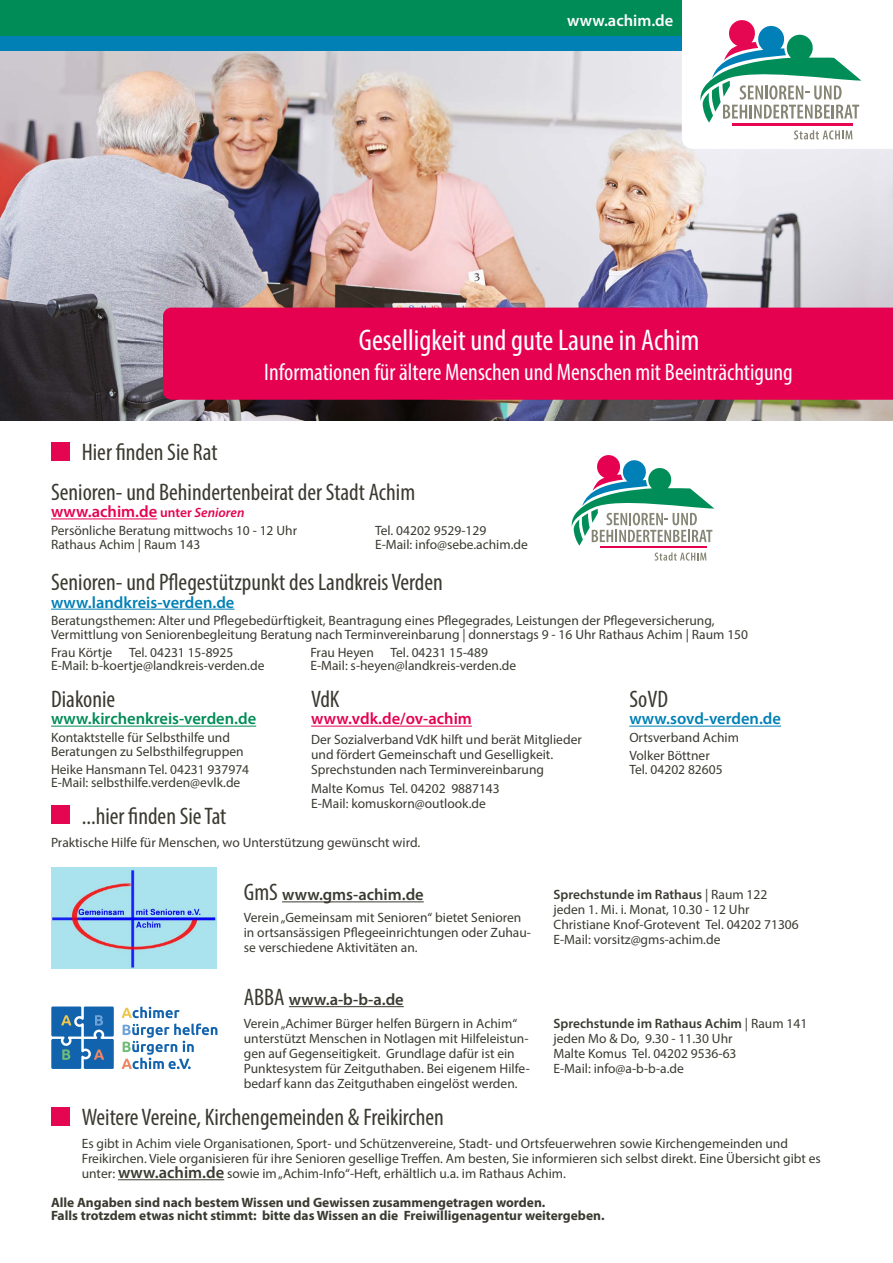
<style>
.page{position:relative;width:893px;height:1263px;background:#fff}
.page>*{position:absolute;margin:0;border:0;box-sizing:border-box;transform-origin:0 0}
.t1{font:condensed 30px "Myriad Pro";color:#fff}
.t2{font:condensed 24px "Myriad Pro";color:#3b3a31}
.t3{font:condensed 24px "Myriad Pro";color:#fff}
.t4{font:600 16.5px "Myriad Pro";color:#e50050}
.t5{font:600 16.5px "Myriad Pro";color:#0080b5}
.t6{font:600 16.5px "Myriad Pro";color:#3b3a31}
.t7{font:600 16.5px "Myriad Pro";color:#008c57}
.t8{font:600 16.5px "Myriad Pro";color:#fff}
.t9{font:13.5px/15px "Myriad Pro";color:#3b3a31}
.t10{font:700 13.5px/13.5px "Myriad Pro";color:#3b3a31}
.s1{font-size:13.5px}
.s2{font-style:italic;font-size:13.5px}
.s3{font-weight:400;font-stretch:condensed;font-size:24px}
.s4{font-weight:600}
.s5{font-weight:600;font-size:16.5px}
</style>
<div class="page">
<img style="left:0;top:51px;width:893px;height:370px">
<svg style="left:682px;top:20px;width:211px;height:129px"></svg>
<hr style="left:732px;top:123px;width:120px;height:2px;background:#e50751">
<div style="left:0;top:35px;width:682px;height:16px;background:#0080b5"></div>
<div style="left:0;top:0;width:682px;height:35px;background:#008c57"></div>
<svg style="left:571px;top:455px;width:143px;height:91px"></svg>
<svg style="left:655px;top:552px;width:51px;height:9px"></svg>
<hr style="left:600px;top:546px;width:106px;height:2px;background:#e50050">
<hr style="left:51px;top:518px;width:106px;height:1px;background:#e50050">
<div style="left:51px;top:442px;width:18px;height:18px;background:#e50652"></div>
<div style="left:51px;top:1107px;width:18px;height:18px;background:#e50652"></div>
<hr style="left:118px;top:1179px;width:106px;height:1px;background:#3b3a31">
<div style="left:163px;top:308px;width:730px;height:92px;background:#e50050"></div>
<hr style="left:51px;top:726px;width:205px;height:1px;background:#008c57">
<hr style="left:629px;top:726px;width:152px;height:1px;background:#0080b5">
<hr style="left:311px;top:726px;width:161px;height:1px;background:#e50050">
<hr style="left:51px;top:609px;width:183px;height:1px;background:#0080b5">
<div style="left:51px;top:806px;width:18px;height:18px;background:#e50652"></div>
<img style="left:51px;top:867px;width:166px;height:101px">
<hr style="left:282px;top:901px;width:142px;height:1px;background:#3b3a31">
<svg style="left:122px;top:1006px;width:95px;height:63px"></svg>
<svg style="left:51px;top:1006px;width:63px;height:63px;background:#387ab5"></svg>
<hr style="left:289px;top:1006px;width:115px;height:1px;background:#3b3a31">
<p class="t8" style="left:567px;top:10px;width:108px">www.achim.de</p>
<h2 class="t2" style="left:82px;top:438px;width:137px">Hier finden Sie Rat</h2>
<h1 class="t1" style="left:359px;top:322px;width:342px">Geselligkeit und gute Laune in Achim</h1>
<h2 class="t3" style="left:264px;top:357px;width:530px">Informationen für ältere Menschen und Menschen mit Beeinträchtigung</h2>
<h2 class="t2" style="left:51px;top:477px;width:366px">Senioren- und Behindertenbeirat der Stadt Achim</h2>
<p class="t4" style="left:51px;top:501px;width:195px">www.achim.de <span class="s1">unter</span> <span class="s2">Senioren</span></p>
<p class="t9" style="left:51px;top:523px;width:248px">Persönliche Beratung mittwochs 10 - 12 Uhr</p>
<p class="t9" style="left:375px;top:523px;width:113px">Tel. 04202 9529-129</p>
<p class="t9" style="left:51px;top:536px;width:151px">Rathaus Achim | Raum 143</p>
<p class="t9" style="left:375px;top:536px;width:154px">E-Mail: info@sebe.achim.de</p>
<h2 class="t2" style="left:51px;top:567px;width:393px">Senioren- und Pflegestützpunkt des Landkreis Verden</h2>
<p class="t5" style="left:51px;top:591px;width:185px">www.landkreis-verden.de</p>
<p class="t9" style="left:51px;top:614px;width:699px;line-height:13.5px">Beratungsthemen: Alter und Pflegebedürftigkeit, Beantragung eines Pflegegrades, Leistungen der Pflegeversicherung,<br>Vermittlung von Seniorenbegleitung Beratung nach Terminvereinbarung | donnerstags 9 - 16 Uhr Rathaus Achim | Raum 150</p>
<p class="t9" style="left:51px;top:644px;width:184px">Frau Körtje Tel. 04231 15-8925</p>
<p class="t9" style="left:310px;top:644px;width:179px">Frau Heyen Tel. 04231 15-489</p>
<p class="t9" style="left:51px;top:658px;width:215px">E-Mail: b-koertje@landkreis-verden.de</p>
<p class="t9" style="left:310px;top:658px;width:207px">E-Mail: s-heyen@landkreis-verden.de</p>
<h2 class="t2" style="left:51px;top:684px;width:66px">Diakonie</h2>
<p class="t7" style="left:51px;top:708px;width:207px">www.kirchenkreis-verden.de</p>
<p class="t9" style="left:51px;top:731px;width:194px;line-height:13.5px">Kontaktstelle für Selbsthilfe und<br>Beratungen zu Selbsthilfegruppen</p>
<p class="t9" style="left:51px;top:762px;width:200px;line-height:13.5px">Heike Hansmann Tel. 04231 937974<br>E-Mail: selbsthilfe.verden@evlk.de</p>
<h2 class="t2" style="left:311px;top:684px;width:30px">VdK</h2>
<p class="t4" style="left:311px;top:708px;width:162px">www.vdk.de/ov-achim</p>
<p class="t9" style="left:311px;top:731px;width:272px">Der Sozialverband VdK hilft und berät Mitglieder und fördert Gemeinschaft und Geselligkeit.<br>Sprechstunden nach Terminvereinbarung</p>
<p class="t9" style="left:311px;top:781px;width:190px">Malte Komus Tel. 04202 9887143<br>E-Mail: komuskorn@outlook.de</p>
<h2 class="t2" style="left:629px;top:684px;width:40px">SoVD</h2>
<p class="t5" style="left:629px;top:708px;width:153px">www.sovd-verden.de</p>
<p class="t9" style="left:629px;top:729px;width:111px;line-height:17.7px">Ortsverband Achim<br>Volker Böttner</p>
<p class="t9" style="left:629px;top:761px;width:95px">Tel. 04202 82605</p>
<h2 class="t2" style="left:82px;top:801px;width:146px">...hier finden Sie Tat</h2>
<p class="t9" style="left:51px;top:834px;width:371px">Praktische Hilfe für Menschen, wo Unterstützung gewünscht wird.</p>
<p class="t6" style="left:244px;top:884px;width:181px"><span class="s3">GmS</span> www.gms-achim.de</p>
<p class="t9" style="left:244px;top:910px;width:289px">Verein „Gemeinsam mit Senioren“ bietet Senioren in ortsansässigen Pflegeeinrichtungen oder Zuhau&shy;se verschiedene Aktivitäten an.</p>
<p class="t9" style="left:553px;top:887px;width:247px"><span class="s4">Sprechstunde im Rathaus</span> | Raum 122 jeden 1. Mi. i. Monat, 10.30 - 12 Uhr Christiane Knof-Grotevent Tel. 04202 71306<br>E-Mail: vorsitz@gms-achim.de</p>
<p class="t6" style="left:244px;top:989px;width:162px"><span class="s3">ABBA</span> www.a-b-b-a.de</p>
<p class="t9" style="left:244px;top:1016px;width:288px">Verein „Achimer Bürger helfen Bürgern in Achim“ unterstützt Menschen in Notlagen mit Hilfeleistun&shy;gen auf Gegenseitigkeit. Grundlage dafür ist ein Punktesystem für Zeitguthaben. Bei eigenem Hilfe&shy;bedarf kann das Zeitguthaben eingelöst werden.</p>
<p class="t9" style="left:553px;top:1016px;width:255px"><span class="s4">Sprechstunde im Rathaus Achim</span> | Raum 141 jeden Mo &amp; Do, 9.30 - 11.30 Uhr<br>Malte Komus Tel. 04202 9536-63<br>E-Mail: info@a-b-b-a.de</p>
<h2 class="t2" style="left:82px;top:1103px;width:364px">Weitere Vereine, Kirchengemeinden &amp; Freikirchen</h2>
<p class="t9" style="left:82px;top:1136px;width:741px">Es gibt in Achim viele Organisationen, Sport- und Schützenvereine, Stadt- und Ortsfeuerwehren sowie Kirchengemeinden und<br>Freikirchen. Viele organisieren für ihre Senioren gesellige Treffen. Am besten, Sie informieren sich selbst direkt. Eine Übersicht gibt es unter: <span class="s5">www.achim.de</span> sowie im „Achim-Info“-Heft, erhältlich u.a. im Rathaus Achim.</p>
<p class="t10" style="left:51px;top:1195px;width:555px">Alle Angaben sind nach bestem Wissen und Gewissen zusammengetragen worden.<br>Falls trotzdem etwas nicht stimmt: bitte das Wissen an die Freiwilligenagentur weitergeben.</p>
</div>
